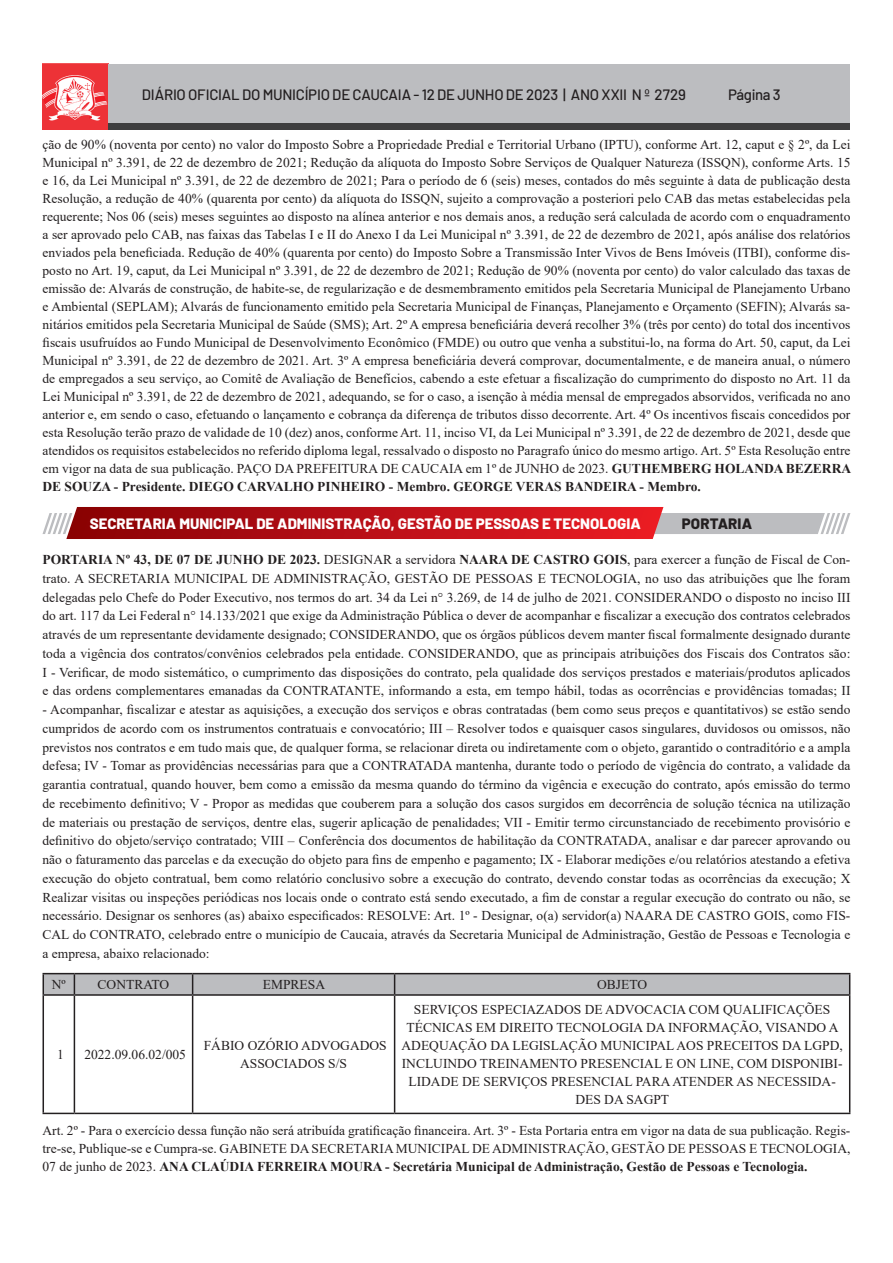
<style>
.page{position:relative;width:893px;height:1263px;background:#fff}
.page>*{position:absolute;margin:0;border:0;box-sizing:border-box;transform-origin:0 0}
.t1{font:500 15px "Barlow";letter-spacing:-.015em;color:#231f20}
.t2{font:800 15px "Barlow";color:#fff}
.Texto_em_Label{font:800 15px "Barlow";letter-spacing:.01em;color:#231f20}
.Estilo_de_parágrafo{font:13.5px/18px "Times New Roman";color:#231f20;text-align:justify}
.s1{font-weight:700}
</style>
<div class="page">
<img style="left:43px;top:64px;width:65px;height:65px">
<div style="left:108px;top:64px;width:742px;height:65px;background:#bcbdc0"></div>
<div style="left:108px;top:123px;width:742px;height:6px;background:#3e3e3f"></div>
<svg style="left:42px;top:507px;width:809px;height:32px;background:#c2464c"></svg>
<hr style="left:43px;top:973px;width:31px;height:1px;background:#231f20">
<hr style="left:74px;top:973px;width:119px;height:1px;background:#231f20">
<hr style="left:193px;top:973px;width:202px;height:1px;background:#231f20">
<hr style="left:395px;top:973px;width:455px;height:1px;background:#231f20">
<div style="left:43px;top:974px;width:807px;height:20px;background:#bcbdc0"></div>
<hr style="left:43px;top:994px;width:31px;height:2px;background:#231f20">
<hr style="left:43px;top:996px;width:1px;height:117px;background:#231f20">
<hr style="left:74px;top:994px;width:119px;height:2px;background:#231f20">
<hr style="left:74px;top:996px;width:1px;height:117px;background:#231f20">
<hr style="left:193px;top:994px;width:202px;height:2px;background:#231f20">
<hr style="left:192px;top:996px;width:1px;height:117px;background:#231f20">
<hr style="left:395px;top:994px;width:455px;height:2px;background:#231f20">
<hr style="left:394px;top:996px;width:1px;height:117px;background:#231f20">
<hr style="left:849px;top:996px;width:1px;height:117px;background:#231f20">
<hr style="left:43px;top:1113px;width:31px;height:1px;background:#231f20">
<hr style="left:74px;top:1113px;width:119px;height:1px;background:#231f20">
<hr style="left:193px;top:1113px;width:202px;height:1px;background:#231f20">
<hr style="left:395px;top:1113px;width:455px;height:1px;background:#231f20">
<p class="t1" style="left:142px;top:83px;width:545px">DIÁRIO OFICIAL DO MUNICÍPIO DE CAUCAIA - 12 DE JUNHO DE 2023 | ANO XXII N º 2729</p>
<p class="t1" style="left:728px;top:83px;width:54px">Página 3</p>
<p class="Estilo_de_parágrafo" style="left:43px;top:135px;width:810px">ção de 90% (noventa por cento) no valor do Imposto Sobre a Propriedade Predial e Territorial Urbano (IPTU), conforme Art. 12, caput e § 2º, da Lei Municipal nº 3.391, de 22 de dezembro de 2021; Redução da alíquota do Imposto Sobre Serviços de Qualquer Natureza (ISSQN), conforme Arts. 15 e 16, da Lei Municipal nº 3.391, de 22 de dezembro de 2021; Para o período de 6 (seis) meses, contados do mês seguinte à data de publicação desta Resolução, a redução de 40% (quarenta por cento) da alíquota do ISSQN, sujeito a comprovação a posteriori pelo CAB das metas estabelecidas pela requerente; Nos 06 (seis) meses seguintes ao disposto na alínea anterior e nos demais anos, a redução será calculada de acordo com o enquadramento a ser aprovado pelo CAB, nas faixas das Tabelas I e II do Anexo I da Lei Municipal nº 3.391, de 22 de dezembro de 2021, após análise dos relatórios enviados pela beneficiada. Redução de 40% (quarenta por cento) do Imposto Sobre a Transmissão Inter Vivos de Bens Imóveis (ITBI), conforme dis&shy;posto no Art. 19, caput, da Lei Municipal nº 3.391, de 22 de dezembro de 2021; Redução de 90% (noventa por cento) do valor calculado das taxas de emissão de: Alvarás de construção, de habite-se, de regularização e de desmembramento emitidos pela Secretaria Municipal de Planejamento Urbano e Ambiental (SEPLAM); Alvarás de funcionamento emitido pela Secretaria Municipal de Finanças, Planejamento e Orçamento (SEFIN); Alvarás sa&shy;nitários emitidos pela Secretaria Municipal de Saúde (SMS); Art. 2º A empresa beneficiária deverá recolher 3% (três por cento) do total dos incentivos fiscais usufruídos ao Fundo Municipal de Desenvolvimento Econômico (FMDE) ou outro que venha a substitui-lo, na forma do Art. 50, caput, da Lei Municipal nº 3.391, de 22 de dezembro de 2021. Art. 3º A empresa beneficiária deverá comprovar, documentalmente, e de maneira anual, o número de empregados a seu serviço, ao Comitê de Avaliação de Benefícios, cabendo a este efetuar a fiscalização do cumprimento do disposto no Art. 11 da Lei Municipal nº 3.391, de 22 de dezembro de 2021, adequando, se for o caso, a isenção à média mensal de empregados absorvidos, verificada no ano anterior e, em sendo o caso, efetuando o lançamento e cobrança da diferença de tributos disso decorrente. Art. 4º Os incentivos fiscais concedidos por esta Resolução terão prazo de validade de 10 (dez) anos, conforme Art. 11, inciso VI, da Lei Municipal nº 3.391, de 22 de dezembro de 2021, desde que atendidos os requisitos estabelecidos no referido diploma legal, ressalvado o disposto no Paragrafo único do mesmo artigo. Art. 5º Esta Resolução entre em vigor na data de sua publicação. PAÇO DA PREFEITURA DE CAUCAIA em 1º de JUNHO de 2023. <span class="s1">GUTHEMBERG HOLANDA BEZERRA DE SOUZA - Presidente. DIEGO CARVALHO PINHEIRO - Membro. GEORGE VERAS BANDEIRA - Membro.</span></p>
<p class="t2" style="left:90px;top:512px;width:552px">SECRETARIA MUNICIPAL DE ADMINISTRAÇÃO, GESTÃO DE PESSOAS E TECNOLOGIA</p>
<p class="Texto_em_Label" style="left:682px;top:512px;width:72px">PORTARIA</p>
<p class="Estilo_de_parágrafo" style="left:43px;top:550px;width:809px;line-height:18.8px"><span class="s1">PORTARIA Nº 43, DE 07 DE JUNHO DE 2023.</span> DESIGNAR a servidora <span class="s1">NAARA DE CASTRO GOIS</span>, para exercer a função de Fiscal de Con&shy;trato. A SECRETARIA MUNICIPAL DE ADMINISTRAÇÃO, GESTÃO DE PESSOAS E TECNOLOGIA, no uso das atribuições que lhe foram delegadas pelo Chefe do Poder Executivo, nos termos do art. 34 da Lei n° 3.269, de 14 de julho de 2021. CONSIDERANDO o disposto no inciso III do art. 117 da Lei Federal n° 14.133/2021 que exige da Administração Pública o dever de acompanhar e fiscalizar a execução dos contratos celebrados através de um representante devidamente designado; CONSIDERANDO, que os órgãos públicos devem manter fiscal formalmente designado durante toda a vigência dos contratos/convênios celebrados pela entidade. CONSIDERANDO, que as principais atribuições dos Fiscais dos Contratos são:<br>I - Verificar, de modo sistemático, o cumprimento das disposições do contrato, pela qualidade dos serviços prestados e materiais/produtos aplicados e das ordens complementares emanadas da CONTRATANTE, informando a esta, em tempo hábil, todas as ocorrências e providências tomadas; II</p>
<p class="Estilo_de_parágrafo" style="left:43px;top:700px;width:809px;line-height:18.8px">- Acompanhar, fiscalizar e atestar as aquisições, a execução dos serviços e obras contratadas (bem como seus preços e quantitativos) se estão sendo cumpridos de acordo com os instrumentos contratuais e convocatório; III – Resolver todos e quaisquer casos singulares, duvidosos ou omissos, não previstos nos contratos e em tudo mais que, de qualquer forma, se relacionar direta ou indiretamente com o objeto, garantido o contraditório e a ampla defesa; IV - Tomar as providências necessárias para que a CONTRATADA mantenha, durante todo o período de vigência do contrato, a validade da garantia contratual, quando houver, bem como a emissão da mesma quando do término da vigência e execução do contrato, após emissão do termo de recebimento definitivo; V - Propor as medidas que couberem para a solução dos casos surgidos em decorrência de solução técnica na utilização de materiais ou prestação de serviços, dentre elas, sugerir aplicação de penalidades; VII - Emitir termo circunstanciado de recebimento provisório e definitivo do objeto/serviço contratado; VIII – Conferência dos documentos de habilitação da CONTRATADA, analisar e dar parecer aprovando ou não o faturamento das parcelas e da execução do objeto para fins de empenho e pagamento; IX - Elaborar medições e/ou relatórios atestando a efetiva execução do objeto contratual, bem como relatório conclusivo sobre a execução do contrato, devendo constar todas as ocorrências da execução; X Realizar visitas ou inspeções periódicas nos locais onde o contrato está sendo executado, a fim de constar a regular execução do contrato ou não, se necessário. Designar os senhores (as) abaixo especificados: RESOLVE: Art. 1º - Designar, o(a) servidor(a) NAARA DE CASTRO GOIS, como FIS-CAL do CONTRATO, celebrado entre o município de Caucaia, através da Secretaria Municipal de Administração, Gestão de Pessoas e Tecnologia e a empresa, abaixo relacionado:</p>
<p class="Estilo_de_parágrafo" style="left:52px;top:975px;width:15px">Nº</p>
<p class="Estilo_de_parágrafo" style="left:98px;top:975px;width:73px">CONTRATO</p>
<p class="Estilo_de_parágrafo" style="left:263px;top:975px;width:64px">EMPRESA</p>
<p class="Estilo_de_parágrafo" style="left:597px;top:975px;width:52px">OBJETO</p>
<p class="Estilo_de_parágrafo" style="left:401px;top:1000px;width:443px;text-align:center">SERVIÇOS ESPECIAZADOS DE ADVOCACIA COM QUALIFICAÇÕES TÉCNICAS EM DIREITO TECNOLOGIA DA INFORMAÇÃO, VISANDO A ADEQUAÇÃO DA LEGISLAÇÃO MUNICIPAL AOS PRECEITOS DA LGPD, INCLUINDO TREINAMENTO PRESENCIAL E ON LINE, COM DISPONIBI-LIDADE DE SERVIÇOS PRESENCIAL PARA ATENDER AS NECESSIDA-DES DA SAGPT</p>
<p class="Estilo_de_parágrafo" style="left:43px;top:1121px;width:809px">Art. 2º - Para o exercício dessa função não será atribuída gratificação financeira. Art. 3º - Esta Portaria entra em vigor na data de sua publicação. Regis&shy;tre-se, Publique-se e Cumpra-se. GABINETE DA SECRETARIA MUNICIPAL DE ADMINISTRAÇÃO, GESTÃO DE PESSOAS E TECNOLOGIA, 07 de junho de 2023. <span class="s1">ANA CLAÚDIA FERREIRA MOURA - Secretária Municipal de Administração, Gestão de Pessoas e Tecnologia.</span></p>
<p class="Estilo_de_parágrafo" style="left:57px;top:1045px;width:8px">1</p>
<p class="Estilo_de_parágrafo" style="left:84px;top:1045px;width:103px">2022.09.06.02/005</p>
<p class="Estilo_de_parágrafo" style="left:204px;top:1036px;width:184px;text-align:center">FÁBIO OZÓRIO ADVOGADOS<br>ASSOCIADOS S/S</p>
</div>
